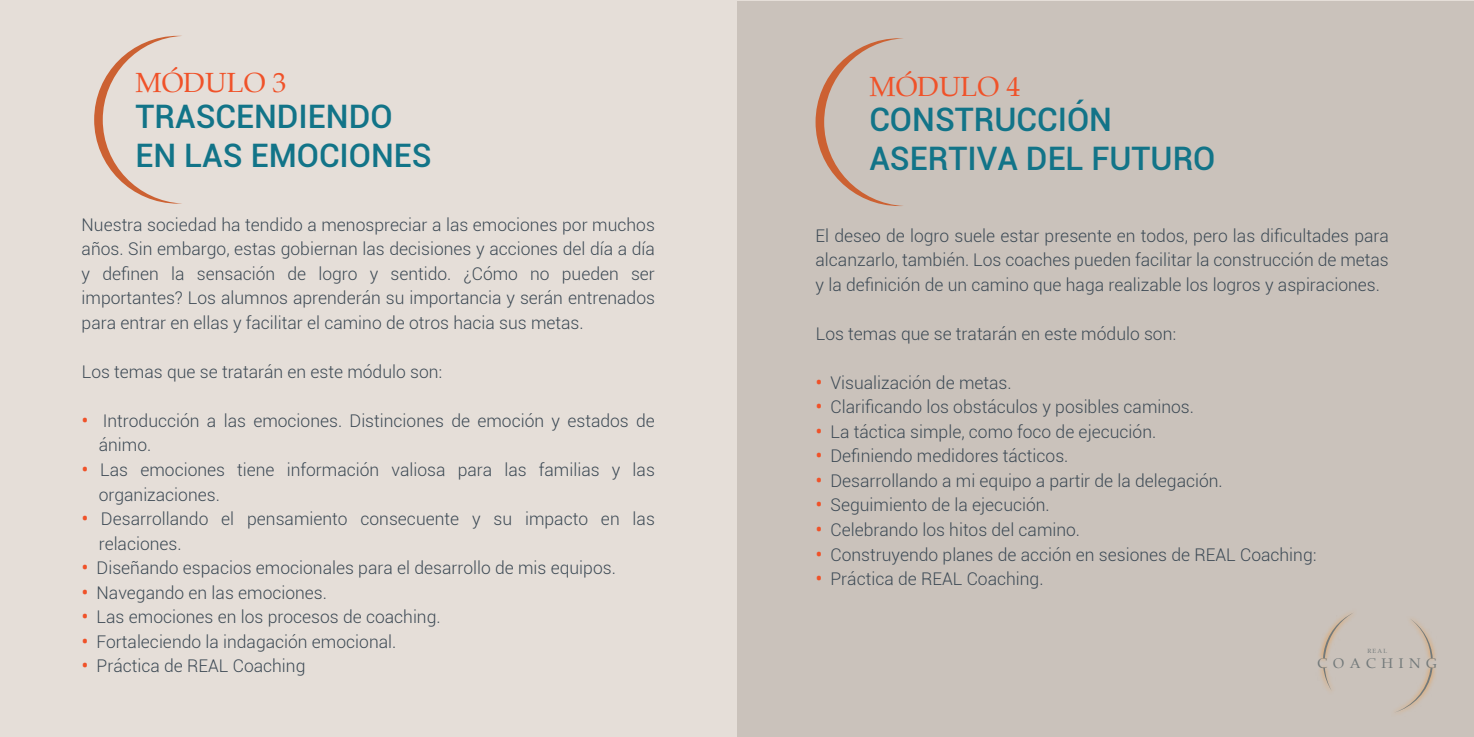
<style>
.page{position:relative;width:1474px;height:737px;background:#fff}
.page>*{position:absolute;margin:0;border:0;box-sizing:border-box;transform-origin:0 0}
.t1{font:500 32.38px/38.9px "Roboto";color:#127488}
.t2{font:27.74px "Palatino";color:#f05229}
.t3{font:300 17.5px/24.5px "Roboto";color:#3d4a55}
.t4{font:14px "Palatino";letter-spacing:.4em;color:#72797a}
.t5{font:6.04px "Palatino";color:#72797a}
.s1{font-weight:700;color:#f05229}
</style>
<div class="page">
<div style="left:0;top:0;width:1473px;height:737px;background:#e5ded8"></div>
<div style="left:737px;top:1px;width:736px;height:736px;background:#cac2bb"></div>
<img style="left:1319px;top:644px;width:13px;height:47px">
<svg style="left:1323px;top:667px;width:8px;height:24px"></svg>
<svg style="left:1322px;top:613px;width:31px;height:45px"></svg>
<img style="left:1395px;top:642px;width:41px;height:71px">
<svg style="left:1395px;top:667px;width:37px;height:45px"></svg>
<svg style="left:1409px;top:619px;width:23px;height:39px"></svg>
<svg style="left:94px;top:36px;width:88px;height:168px"></svg>
<svg style="left:815px;top:38px;width:88px;height:168px"></svg>
<h2 class="t2" style="left:135px;top:60px;width:152px">MÓDULO 3</h2>
<h1 class="t1" style="left:135px;top:96px;width:298px">TRASCENDIENDO<br>EN LAS EMOCIONES</h1>
<p class="t3" style="left:82px;top:212px;width:575px;text-align:justify">Nuestra sociedad ha tendido a menospreciar a las emociones por muchos años. Sin embargo, estas gobiernan las decisiones y acciones del día a día y definen la sensación de logro y sentido. ¿Cómo no pueden ser importantes? Los alumnos aprenderán su importancia y serán entrenados para entrar en ellas y facilitar el camino de otros hacia sus metas.</p>
<p class="t3" style="left:82px;top:359px;width:362px">Los temas que se tratarán en este módulo son:</p>
<p class="t3" style="left:99px;top:408px;width:558px;text-indent:-17px"><span class="s1">•</span> Introducción a las emociones. Distinciones de emoción y estados de ánimo.</p>
<p class="t3" style="left:99px;top:457px;width:558px;text-indent:-17px"><span class="s1">•</span> Las emociones tiene información valiosa para las familias y las organizaciones.</p>
<p class="t3" style="left:99px;top:506px;width:558px;text-indent:-17px"><span class="s1">•</span> Desarrollando el pensamiento consecuente y su impacto en las relaciones.</p>
<p class="t3" style="left:82px;top:555px;width:535px"><span class="s1">•</span> Diseñando espacios emocionales para el desarrollo de mis equipos.</p>
<p class="t3" style="left:82px;top:579px;width:247px"><span class="s1">•</span> Navegando en las emociones.</p>
<p class="t3" style="left:82px;top:604px;width:360px"><span class="s1">•</span> Las emociones en los procesos de coaching.</p>
<p class="t3" style="left:82px;top:628px;width:316px"><span class="s1">•</span> Fortaleciendo la indagación emocional.</p>
<p class="t3" style="left:82px;top:653px;width:225px"><span class="s1">•</span> Práctica de REAL Coaching</p>
<h2 class="t2" style="left:869px;top:63px;width:152px">MÓDULO 4</h2>
<h1 class="t1" style="left:869px;top:99px;width:347px">CONSTRUCCIÓN<br>ASERTIVA DEL FUTURO</h1>
<p class="t3" style="left:815px;top:223px;width:575px;text-align:justify">El deseo de logro suele estar presente en todos, pero las dificultades para alcanzarlo, también. Los coaches pueden facilitar la construcción de metas y la definición de un camino que haga realizable los logros y aspiraciones.</p>
<p class="t3" style="left:815px;top:321px;width:362px">Los temas que se tratarán en este módulo son:</p>
<p class="t3" style="left:815px;top:370px;width:197px"><span class="s1">•</span> Visualización de metas.</p>
<p class="t3" style="left:815px;top:394px;width:380px"><span class="s1">•</span> Clarificando los obstáculos y posibles caminos.</p>
<p class="t3" style="left:815px;top:419px;width:342px"><span class="s1">•</span> La táctica simple, como foco de ejecución.</p>
<p class="t3" style="left:815px;top:443px;width:254px"><span class="s1">•</span> Definiendo medidores tácticos.</p>
<p class="t3" style="left:815px;top:468px;width:408px"><span class="s1">•</span> Desarrollando a mi equipo a partir de la delegación.</p>
<p class="t3" style="left:815px;top:492px;width:235px"><span class="s1">•</span> Seguimiento de la ejecución.</p>
<p class="t3" style="left:815px;top:517px;width:266px"><span class="s1">•</span> Celebrando los hitos del camino.</p>
<p class="t3" style="left:815px;top:541px;width:502px"><span class="s1">•</span> Construyendo planes de acción en sesiones de REAL Coaching:</p>
<p class="t3" style="left:815px;top:566px;width:229px"><span class="s1">•</span> Práctica de REAL Coaching.</p>
<p class="t5" style="left:1367px;top:646px;width:21px">REAL</p>
<p class="t4" style="left:1317px;top:651px;width:121px">COACHING</p>
</div>
